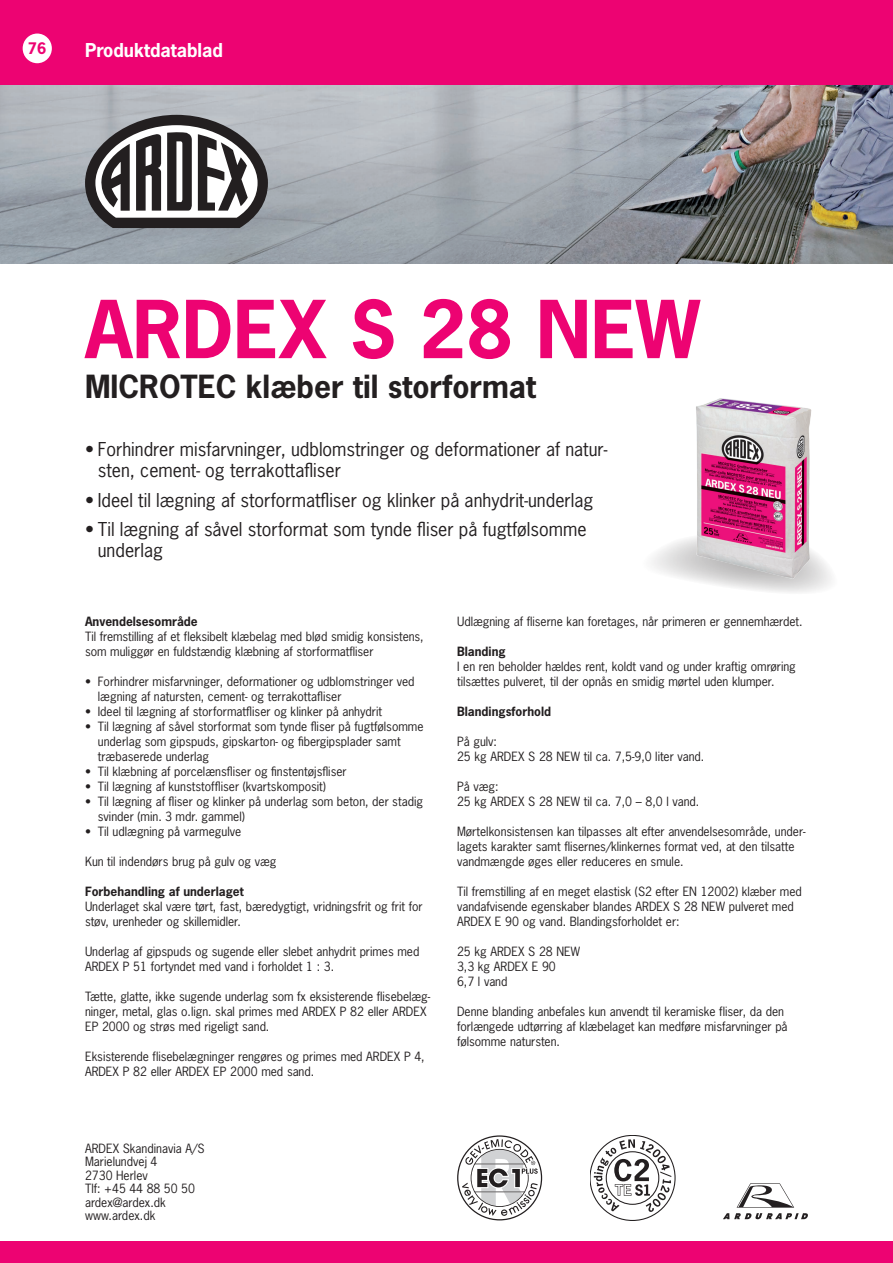
<style>
.page{position:relative;width:893px;height:1263px;background:#fff}
.page>*{position:absolute;margin:0;border:0;box-sizing:border-box;transform-origin:0 0}
.t1{font:700 75px "News Gothic Std";color:#ed0372}
.t2{font:700 30px "News Gothic Std";color:#231f20}
.t3{font:18px/21px "News Gothic Std";color:#231f20}
.t4{font:700 18px "News Gothic Std";color:#fff}
.t5{font:700 15px "News Gothic Std";color:#ed0372}
.t6{font:12px/15px "News Gothic Std";letter-spacing:-.005em;color:#231f20}
.t7{font:700 12px "News Gothic Std";color:#231f20}
</style>
<div class="page">
<img style="left:0;top:85px;width:893px;height:179px">
<div style="left:0;top:1242px;width:893px;height:21px;background:#ed0372"></div>
<div style="left:0;top:0;width:893px;height:85px;background:#ed0372"></div>
<svg style="left:85px;top:115px;width:183px;height:113px"></svg>
<svg style="left:652px;top:538px;width:180px;height:55px"></svg>
<div style="left:23px;top:34px;width:29px;height:29px;background:#fff;border-radius:50%"></div>
<svg style="left:457px;top:1135px;width:85px;height:85px"></svg>
<svg style="left:594px;top:1139px;width:77px;height:73px"></svg>
<svg style="left:723px;top:1213px;width:85px;height:6px"></svg>
<svg style="left:737px;top:1183px;width:57px;height:24px"></svg>
<img style="left:693px;top:398px;width:121px;height:181px">
<p class="t5" style="left:28px;top:39px;width:20px">76</p>
<h3 class="t4" style="left:85px;top:38px;width:139px">Produktdatablad</h3>
<h1 class="t1" style="left:85px;top:280px;width:616px">ARDEX S 28 NEW</h1>
<h2 class="t2" style="left:85px;top:366px;width:452px">MICROTEC klæber til storformat</h2>
<h3 class="t3" style="left:98px;top:439px;width:511px;text-indent:-13px">• Forhindrer misfarvninger, udblomstringer og deformationer af natur&shy;sten, cement- og terrakottafliser</h3>
<h3 class="t3" style="left:85px;top:489px;width:510px">• Ideel til lægning af storformatfliser og klinker på anhydrit-underlag</h3>
<h3 class="t3" style="left:98px;top:519px;width:490px;text-indent:-13px">• Til lægning af såvel storformat som tynde fliser på fugtfølsomme underlag</h3>
<p class="t7" style="left:85px;top:613px;width:114px">Anvendelsesområde</p>
<p class="t6" style="left:85px;top:629px;width:340px">Til fremstilling af et fleksibelt klæbelag med blød smidig konsistens, som muliggør en fuldstændig klæbning af storformatfliser</p>
<p class="t6" style="left:98px;top:674px;width:318px;text-indent:-13px">• Forhindrer misfarvninger, deformationer og udblomstringer ved lægning af natursten, cement- og terrakottafliser</p>
<p class="t6" style="left:85px;top:704px;width:299px">• Ideel til lægning af storformatfliser og klinker på anhydrit</p>
<p class="t6" style="left:98px;top:719px;width:327px;text-indent:-13px">• Til lægning af såvel storformat som tynde fliser på fugtfølsomme underlag som gipspuds, gipskarton- og fibergipsplader samt træbaserede underlag</p>
<p class="t6" style="left:85px;top:764px;width:263px">• Til klæbning af porcelænsfliser og finstentøjsfliser</p>
<p class="t6" style="left:85px;top:779px;width:242px">• Til lægning af kunststoffliser (kvartskomposit)</p>
<p class="t6" style="left:98px;top:794px;width:327px;text-indent:-13px">• Til lægning af fliser og klinker på underlag som beton, der stadig svinder (min. 3 mdr. gammel)</p>
<p class="t6" style="left:85px;top:824px;width:158px">• Til udlægning på varmegulve</p>
<p class="t6" style="left:85px;top:854px;width:193px">Kun til indendørs brug på gulv og væg</p>
<p class="t7" style="left:85px;top:883px;width:160px">Forbehandling af underlaget</p>
<p class="t6" style="left:85px;top:899px;width:339px">Underlaget skal være tørt, fast, bæredygtigt, vridningsfrit og frit for støv, urenheder og skillemidler.</p>
<p class="t6" style="left:85px;top:944px;width:336px">Underlag af gipspuds og sugende eller slebet anhydrit primes med<br>ARDEX P 51 fortyndet med vand i forholdet 1 : 3.</p>
<p class="t6" style="left:85px;top:989px;width:347px">Tætte, glatte, ikke sugende underlag som fx eksisterende flisebelæg&shy;ninger, metal, glas o.lign. skal primes med ARDEX P 82 eller ARDEX<br>EP 2000 og strøs med rigeligt sand.</p>
<p class="t6" style="left:85px;top:1049px;width:341px">Eksisterende flisebelægninger rengøres og primes med ARDEX P 4,<br>ARDEX P 82 eller ARDEX EP 2000 med sand.</p>
<p class="t6" style="left:457px;top:614px;width:347px">Udlægning af fliserne kan foretages, når primeren er gennemhærdet.</p>
<p class="t7" style="left:457px;top:643px;width:50px">Blanding</p>
<p class="t6" style="left:457px;top:659px;width:340px">I en ren beholder hældes rent, koldt vand og under kraftig omrøring tilsættes pulveret, til der opnås en smidig mørtel uden klumper.</p>
<p class="t7" style="left:457px;top:703px;width:95px">Blandingsforhold</p>
<p class="t6" style="left:457px;top:734px;width:249px">På gulv:<br>25 kg ARDEX S 28 NEW til ca. 7,5-9,0 liter vand.</p>
<p class="t6" style="left:457px;top:779px;width:244px">På væg:<br>25 kg ARDEX S 28 NEW til ca. 7,0 – 8,0 l vand.</p>
<p class="t6" style="left:457px;top:824px;width:350px">Mørtelkonsistensen kan tilpasses alt efter anvendelsesområde, under&shy;lagets karakter samt flisernes/klinkernes format ved, at den tilsatte vandmængde øges eller reduceres en smule.</p>
<p class="t6" style="left:457px;top:884px;width:346px">Til fremstilling af en meget elastisk (S2 efter EN 12002) klæber med vandafvisende egenskaber blandes ARDEX S 28 NEW pulveret med<br>ARDEX E 90 og vand. Blandingsforholdet er:</p>
<p class="t6" style="left:457px;top:944px;width:125px">25 kg ARDEX S 28 NEW<br>3,3 kg ARDEX E 90<br>6,7 l vand</p>
<p class="t6" style="left:457px;top:1004px;width:332px">Denne blanding anbefales kun anvendt til keramiske fliser, da den forlængede udtørring af klæbelaget kan medføre misfarvninger på følsomme natursten.</p>
<p class="t6" style="left:85px;top:1141px;width:121px;line-height:13.5px">ARDEX Skandinavia A/S<br>Marielundvej 4<br>2730 Herlev<br>Tlf: +45 44 88 50 50 ardex@ardex.dk www.ardex.dk</p>
</div>
